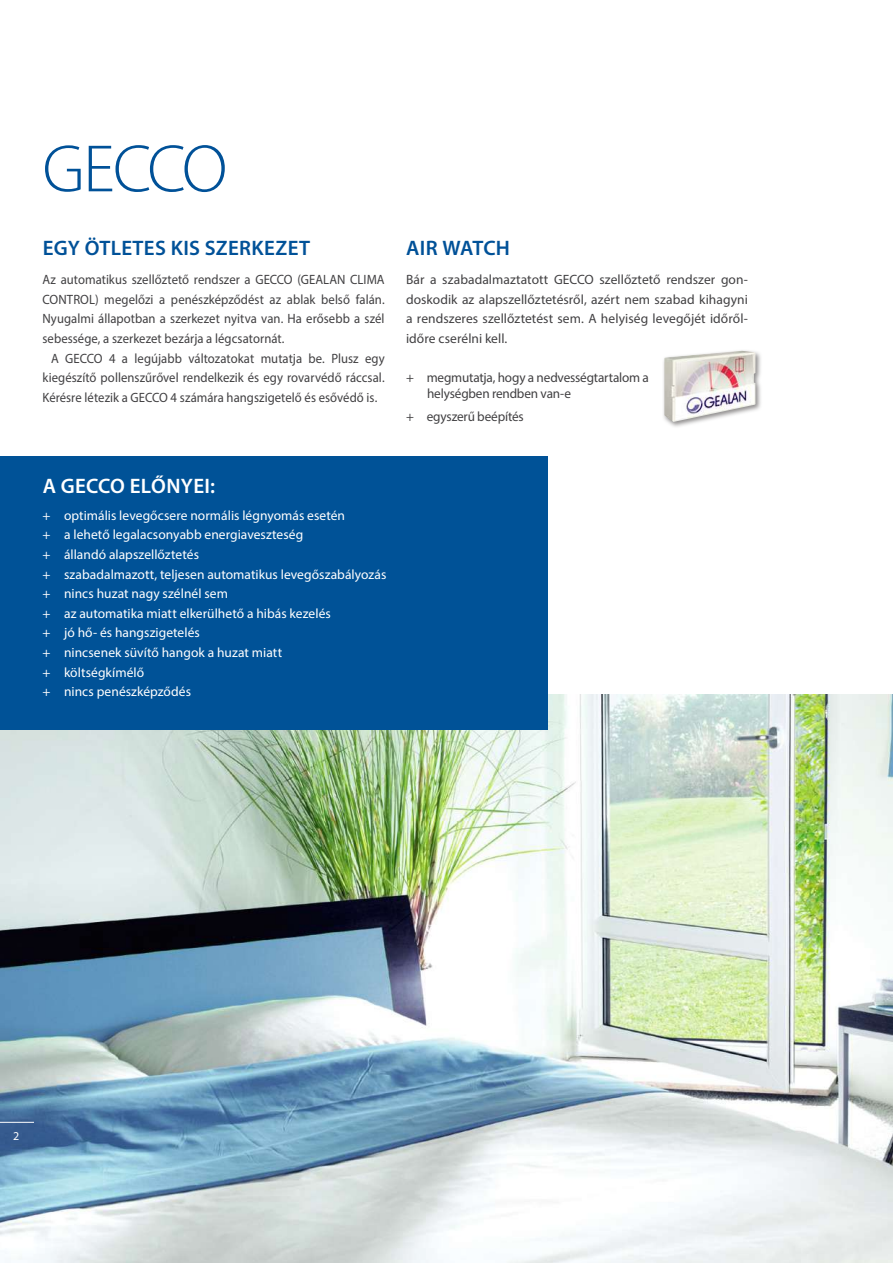
<style>
.page{position:relative;width:893px;height:1263px;background:#fff}
.page>*{position:absolute;margin:0;border:0;box-sizing:border-box;transform-origin:0 0}
.t1{font:300 67.5px "Myriad Pro";letter-spacing:-.04em;color:#005198}
.t2{font:600 21px "Myriad Pro";letter-spacing:.015em;color:#005198}
.t3{font:600 21px "Myriad Pro";letter-spacing:.015em;color:#fff}
.t4{font:13.5px/19.6px "Myriad Pro";color:#414042;text-align:justify;scale:.94 1}
.t5{font:13.5px/19.6px "Myriad Pro";letter-spacing:.005em;color:#fff}
.t6{font:13.5px/19.6px "Myriad Pro";color:#414042;text-align:justify}
.t7{font:12px "Myriad Pro";color:#fff}
</style>
<div class="page">
<img style="left:0;top:694px;width:893px;height:569px">
<div style="left:0;top:456px;width:547px;height:274px;background:#005297"></div>
<svg style="left:663px;top:350px;width:98px;height:77px"></svg>
<img style="left:664px;top:351px;width:91px;height:71px">
<hr style="left:0;top:1122px;width:34px;height:1px;background:#fff">
<h1 class="t1" style="left:43px;top:132px;width:186px">GECCO</h1>
<h2 class="t2" style="left:43px;top:236px;width:269px">EGY ÖTLETES KIS SZERKEZET</h2>
<p class="t4" style="left:43px;top:269px;width:366px">Az automatikus szellőztető rendszer a GECCO (GEALAN CLIMA CONTROL) megelőzi a penészképződést az ablak belső falán.<br>Nyugalmi állapotban a szerkezet nyitva van. Ha erősebb a szél sebessége, a szerkezet bezárja a légcsatornát.</p>
<p class="t4" style="left:43px;top:348px;width:366px;text-indent:9px">A GECCO 4 a legújabb változatokat mutatja be. Plusz egy kiegészítő pollenszűrővel rendelkezik és egy rovarvédő ráccsal.<br>Kérésre létezik a GECCO 4 számára hangszigetelő és esővédő is.</p>
<h2 class="t3" style="left:43px;top:475px;width:174px">A GECCO ELŐNYEI:</h2>
<p class="t5" style="left:43px;top:505px;width:345px">+ optimális levegőcsere normális légnyomás esetén<br>+ a lehető legalacsonyabb energiaveszteség<br>+ állandó alapszellőztetés<br>+ szabadalmazott, teljesen automatikus levegőszabályozás + nincs huzat nagy szélnél sem<br>+ az automatika miatt elkerülhető a hibás kezelés<br>+ jó hő- és hangszigetelés<br>+ nincsenek süvítő hangok a huzat miatt<br>+ költségkímélő<br>+ nincs penészképződés</p>
<h2 class="t2" style="left:406px;top:236px;width:105px">AIR WATCH</h2>
<p class="t6" style="left:406px;top:269px;width:343px">Bár a szabadalmaztatott GECCO szellőztető rendszer gon&shy;doskodik az alapszellőztetésről, azért nem szabad kihagyni a rendszeres szellőztetést sem. A helyiség levegőjét időről&shy;időre cserélni kell.</p>
<p class="t6" style="left:427px;top:369px;width:223px;line-height:16.2px;text-indent:-21px">+ megmutatja, hogy a nedvességtartalom a helységben rendben van-e</p>
<p class="t6" style="left:406px;top:407px;width:119px">+ egyszerű beépítés</p>
<p class="t7" style="left:13px;top:1128px;width:8px">2</p>
</div>
